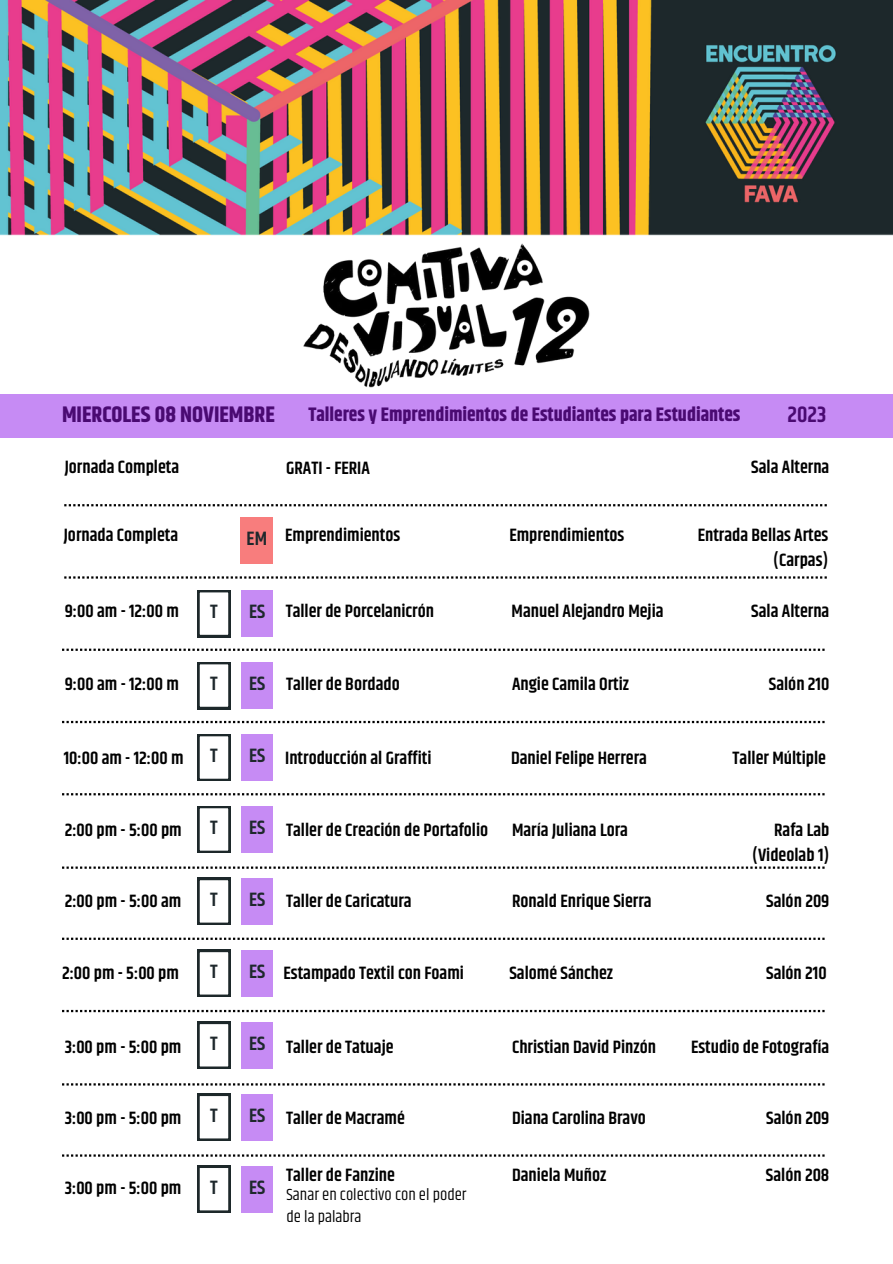
<style>
.page{position:relative;width:893px;height:1264px;background:#fff}
.page>*{position:absolute;margin:0;border:0;box-sizing:border-box;transform-origin:0 0}
.t1{font:700 22.5px "Khand";color:#4a0a72}
.t2{font:600 22.5px "Khand";color:#4a0a72}
.t3{font:700 19.5px "Khand";color:#4a0a72}
.t4{font:600 19.5px "Khand";color:#1e282c}
.t5{font:600 18px "Khand";color:#000}
.t6{font:16.5px/22.5px "Khand";color:#000}
</style>
<div class="page">
<img style="left:0;top:0;width:892px;height:235px">
<div style="left:0;top:394px;width:892px;height:44px;background:#c68bf4"></div>
<svg style="left:64px;top:576px;width:762px;height:2px"></svg>
<svg style="left:64px;top:504px;width:762px;height:2px"></svg>
<svg style="left:62px;top:648px;width:762px;height:3px"></svg>
<svg style="left:62px;top:721px;width:762px;height:2px"></svg>
<svg style="left:62px;top:793px;width:762px;height:2px"></svg>
<svg style="left:62px;top:866px;width:762px;height:2px"></svg>
<svg style="left:62px;top:937px;width:762px;height:2px"></svg>
<svg style="left:62px;top:1009px;width:762px;height:3px"></svg>
<svg style="left:62px;top:1083px;width:762px;height:2px"></svg>
<svg style="left:62px;top:1154px;width:762px;height:2px"></svg>
<img style="left:303px;top:243px;width:287px;height:145px">
<div style="left:241px;top:590px;width:32px;height:47px;background:#c68bf4"></div>
<svg style="left:197px;top:590px;width:33px;height:47px"></svg>
<div style="left:241px;top:662px;width:32px;height:47px;background:#c68bf4"></div>
<svg style="left:197px;top:662px;width:33px;height:47px"></svg>
<div style="left:241px;top:734px;width:32px;height:46px;background:#c68bf4"></div>
<svg style="left:197px;top:734px;width:33px;height:47px"></svg>
<div style="left:241px;top:806px;width:32px;height:46px;background:#c68bf4"></div>
<svg style="left:197px;top:806px;width:33px;height:46px"></svg>
<div style="left:241px;top:878px;width:32px;height:46px;background:#c68bf4"></div>
<svg style="left:197px;top:878px;width:33px;height:46px"></svg>
<div style="left:241px;top:949px;width:32px;height:47px;background:#c68bf4"></div>
<svg style="left:197px;top:949px;width:33px;height:47px"></svg>
<div style="left:241px;top:1021px;width:32px;height:47px;background:#c68bf4"></div>
<svg style="left:197px;top:1021px;width:33px;height:47px"></svg>
<div style="left:241px;top:1093px;width:32px;height:47px;background:#c68bf4"></div>
<svg style="left:197px;top:1093px;width:33px;height:47px"></svg>
<div style="left:241px;top:1165px;width:32px;height:47px;background:#c68bf4"></div>
<svg style="left:197px;top:1165px;width:33px;height:47px"></svg>
<div style="left:241px;top:517px;width:32px;height:47px;background:#f87d7d"></div>
<p class="t3" style="left:308px;top:400px;width:433px">Talleres y Emprendimientos de Estudiantes para Estudiantes</p>
<p class="t1" style="left:62px;top:399px;width:214px">MIERCOLES 08 NOVIEMBRE</p>
<p class="t2" style="left:787px;top:399px;width:40px">2023</p>
<p class="t5" style="left:65px;top:454px;width:116px">Jornada Completa</p>
<p class="t5" style="left:751px;top:454px;width:80px">Sala Alterna</p>
<p class="t5" style="left:286px;top:455px;width:85px">GRATI - FERIA</p>
<p class="t5" style="left:64px;top:522px;width:116px">Jornada Completa</p>
<p class="t5" style="left:65px;top:597px;width:116px">9:00 am - 12:00 m</p>
<p class="t4" style="left:246px;top:524px;width:22px">EM</p>
<p class="t5" style="left:285px;top:522px;width:117px">Emprendimientos</p>
<p class="t5" style="left:509px;top:522px;width:117px">Emprendimientos</p>
<p class="t4" style="left:210px;top:598px;width:9px">T</p>
<p class="t4" style="left:249px;top:598px;width:18px">ES</p>
<p class="t5" style="left:286px;top:597px;width:150px">Taller de Porcelanicrón</p>
<p class="t5" style="left:511px;top:597px;width:153px">Manuel Alejandro Mejia</p>
<p class="t5" style="left:697px;top:522px;width:132px">Entrada Bellas Artes</p>
<p class="t5" style="left:773px;top:547px;width:57px">(Carpas)</p>
<p class="t5" style="left:751px;top:597px;width:80px">Sala Alterna</p>
<p class="t5" style="left:65px;top:671px;width:116px">9:00 am - 12:00 m</p>
<p class="t4" style="left:210px;top:669px;width:9px">T</p>
<p class="t4" style="left:249px;top:669px;width:18px">ES</p>
<p class="t5" style="left:286px;top:671px;width:115px">Taller de Bordado</p>
<p class="t5" style="left:512px;top:671px;width:119px">Angie Camila Ortiz</p>
<p class="t5" style="left:768px;top:671px;width:62px">Salón 210</p>
<p class="t4" style="left:210px;top:741px;width:9px">T</p>
<p class="t4" style="left:249px;top:741px;width:18px">ES</p>
<p class="t5" style="left:64px;top:744px;width:121px">10:00 am - 12:00 m</p>
<p class="t5" style="left:285px;top:744px;width:148px">Introducción al Graffiti</p>
<p class="t5" style="left:511px;top:744px;width:137px">Daniel Felipe Herrera</p>
<p class="t5" style="left:732px;top:744px;width:95px">Taller Múltiple</p>
<p class="t4" style="left:210px;top:813px;width:9px">T</p>
<p class="t4" style="left:249px;top:813px;width:18px">ES</p>
<p class="t5" style="left:65px;top:817px;width:118px">2:00 pm - 5:00 pm</p>
<p class="t5" style="left:286px;top:817px;width:203px">Taller de Creación de Portafolio</p>
<p class="t5" style="left:512px;top:817px;width:117px">María Juliana Lora</p>
<p class="t5" style="left:774px;top:817px;width:57px">Rafa Lab</p>
<p class="t5" style="left:752px;top:842px;width:79px">(Videolab 1)</p>
<p class="t4" style="left:210px;top:885px;width:9px">T</p>
<p class="t4" style="left:249px;top:885px;width:18px">ES</p>
<p class="t5" style="left:65px;top:888px;width:118px">2:00 pm - 5:00 am</p>
<p class="t5" style="left:286px;top:888px;width:127px">Taller de Caricatura</p>
<p class="t5" style="left:512px;top:888px;width:141px">Ronald Enrique Sierra</p>
<p class="t5" style="left:766px;top:888px;width:65px">Salón 209</p>
<p class="t5" style="left:62px;top:959px;width:118px">2:00 pm - 5:00 pm</p>
<p class="t4" style="left:210px;top:957px;width:9px">T</p>
<p class="t4" style="left:249px;top:957px;width:18px">ES</p>
<p class="t5" style="left:283px;top:959px;width:182px">Estampado Textil con Foami</p>
<p class="t5" style="left:509px;top:959px;width:105px">Salomé Sánchez</p>
<p class="t5" style="left:766px;top:959px;width:62px">Salón 210</p>
<p class="t5" style="left:65px;top:1034px;width:118px">3:00 pm - 5:00 pm</p>
<p class="t4" style="left:210px;top:1029px;width:9px">T</p>
<p class="t4" style="left:249px;top:1029px;width:18px">ES</p>
<p class="t5" style="left:286px;top:1034px;width:109px">Taller de Tatuaje</p>
<p class="t5" style="left:512px;top:1034px;width:145px">Christian David Pinzón</p>
<p class="t5" style="left:691px;top:1034px;width:140px">Estudio de Fotografía</p>
<p class="t4" style="left:210px;top:1101px;width:9px">T</p>
<p class="t4" style="left:249px;top:1101px;width:18px">ES</p>
<p class="t5" style="left:65px;top:1105px;width:118px">3:00 pm - 5:00 pm</p>
<p class="t5" style="left:286px;top:1105px;width:120px">Taller de Macramé</p>
<p class="t5" style="left:512px;top:1105px;width:135px">Diana Carolina Bravo</p>
<p class="t5" style="left:766px;top:1105px;width:65px">Salón 209</p>
<p class="t5" style="left:65px;top:1174px;width:118px">3:00 pm - 5:00 pm</p>
<p class="t4" style="left:210px;top:1173px;width:9px">T</p>
<p class="t4" style="left:249px;top:1173px;width:18px">ES</p>
<p class="t5" style="left:286px;top:1161px;width:110px">Taller de Fanzine</p>
<p class="t5" style="left:765px;top:1161px;width:65px">Salón 208</p>
<p class="t6" style="left:286px;top:1183px;width:181px">Sanar en colectivo con el poder de la palabra</p>
<p class="t5" style="left:512px;top:1161px;width:96px">Daniela Muñoz</p>
</div>
